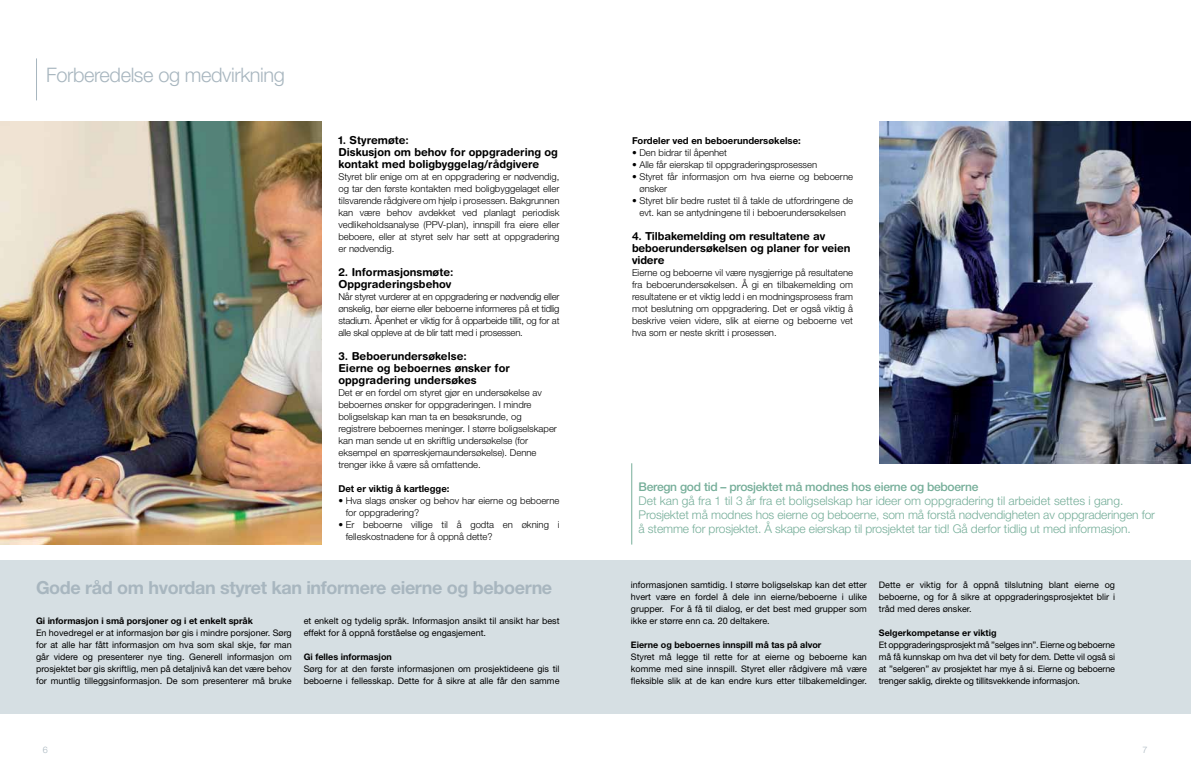
<style>
.page{position:relative;width:1191px;height:780px;background:#fff}
.page>*{position:absolute;margin:0;border:0;box-sizing:border-box;transform-origin:0 0}
.t1{font:300 20px "Helvetica Neue";letter-spacing:-.02em;color:#a8b6bf}
.t2{font:700 18px "Helvetica Neue";letter-spacing:-.02em;color:#a8b6bf}
.t3{font:300 12px/14px "Helvetica Neue";letter-spacing:-.01em;color:#76ae99}
.t4{font:500 12px "Helvetica Neue";letter-spacing:-.02em;color:#76ae99}
.t5{font:700 11px/12px "Helvetica Rounded";color:#000}
.t6{font:300 9.5px/12px "Helvetica Neue";color:#000}
.t7{font:700 9.5px "Helvetica Neue";color:#000}
.t8{font:9px/12px "Helvetica Neue";color:#000;text-align:justify}
.t9{font:700 9px "Helvetica Neue";color:#000}
.t10{font:300 9px "Helvetica Neue";color:#a8b6bf}
</style>
<div class="page">
<div style="left:0;top:560px;width:1190px;height:153px;background:#d6dfe3"></div>
<hr style="left:36px;top:58px;width:1px;height:42px;background:#a8b6bf">
<img style="left:0;top:122px;width:322px;height:422px">
<img style="left:879px;top:122px;width:311px;height:341px">
<hr style="left:631px;top:463px;width:1px;height:81px;background:#76ae99">
<h1 class="t1" style="left:46px;top:63px;width:240px">Forberedelse og medvirkning</h1>
<p class="t5" style="left:338px;top:134px;width:221px">1. Styremøte:<br>Diskusjon om behov for oppgradering og kontakt med boligbyggelag/rådgivere</p>
<p class="t6" style="left:338px;top:170px;width:222px;text-align:justify">Styret blir enige om at en oppgradering er nødvendig, og tar den første kontakten med boligbyggelaget eller tilsvarende rådgivere om hjelp i prosessen. Bakgrunnen kan være behov avdekket ved planlagt periodisk vedlikeholdsanalyse (PPV-plan), innspill fra eiere eller beboere, eller at styret selv har sett at oppgradering er nødvendig.</p>
<p class="t5" style="left:338px;top:266px;width:117px">2. Informasjonsmøte:<br>Oppgraderingsbehov</p>
<p class="t6" style="left:338px;top:290px;width:222px;text-align:justify">Når styret vurderer at en oppgradering er nødvendig eller ønskelig, bør eierne eller beboerne informeres på et tidlig stadium. Åpenhet er viktig for å opparbeide tillit, og for at alle skal oppleve at de blir tatt med i prosessen.</p>
<p class="t5" style="left:338px;top:350px;width:173px">3. Beboerundersøkelse:<br>Eierne og beboernes ønsker for oppgradering undersøkes</p>
<p class="t6" style="left:338px;top:386px;width:220px">Det er en fordel om styret gjør en undersøkelse av beboernes ønsker for oppgraderingen. I mindre boligselskap kan man ta en besøksrunde, og registrere beboernes meninger. I større boligselskaper kan man sende ut en skriftlig undersøkelse (for eksempel en spørreskjemaundersøkelse). Denne trenger ikke å være så omfattende.</p>
<p class="t7" style="left:338px;top:483px;width:112px">Det er viktig å kartlegge:</p>
<p class="t6" style="left:346px;top:494px;width:215px;text-indent:-7px">• Hva slags ønsker og behov har eierne og beboerne for oppgradering?</p>
<p class="t6" style="left:346px;top:518px;width:215px;text-indent:-7px">• Er beboerne villige til å godta en økning i felleskostnadene for å oppnå dette?</p>
<h2 class="t2" style="left:36px;top:576px;width:518px">Gode råd om hvordan styret kan informere eierne og beboerne</h2>
<p class="t9" style="left:36px;top:615px;width:218px">Gi informasjon i små porsjoner og i et enkelt språk</p>
<p class="t8" style="left:36px;top:627px;width:257px">En hovedregel er at informasjon bør gis i mindre porsjoner. Sørg for at alle har fått informasjon om hva som skal skje, før man går videre og presenterer nye ting. Generell informasjon om prosjektet bør gis skriftlig, men på detaljnivå kan det være behov for muntlig tilleggsinformasjon. De som presenterer må bruke</p>
<p class="t8" style="left:304px;top:615px;width:257px">et enkelt og tydelig språk. Informasjon ansikt til ansikt har best effekt for å oppnå forståelse og engasjement.</p>
<p class="t9" style="left:304px;top:651px;width:90px">Gi felles informasjon</p>
<p class="t8" style="left:304px;top:663px;width:257px">Sørg for at den første informasjonen om prosjektideene gis til beboerne i fellesskap. Dette for å sikre at alle får den samme</p>
<p class="t7" style="left:632px;top:135px;width:170px">Fordeler ved en beboerundersøkelse:</p>
<p class="t6" style="left:632px;top:146px;width:97px">• Den bidrar til åpenhet</p>
<p class="t6" style="left:632px;top:158px;width:187px">• Alle får eierskap til oppgraderingsprosessen</p>
<p class="t6" style="left:639px;top:170px;width:215px;text-indent:-7px">• Styret får informasjon om hva eierne og beboerne ønsker</p>
<p class="t6" style="left:632px;top:194px;width:222px;text-align:center">• Styret blir bedre rustet til å takle de utfordringene de evt. kan se antydningene til i beboerundersøkelsen</p>
<p class="t5" style="left:632px;top:230px;width:220px">4. Tilbakemelding om resultatene av beboerundersøkelsen og planer for veien videre</p>
<p class="t6" style="left:632px;top:266px;width:222px;text-align:justify">Eierne og beboerne vil være nysgjerrige på resultatene fra beboerundersøkelsen. Å gi en tilbakemelding om resultatene er et viktig ledd i en modningsprosess fram mot beslutning om oppgradering. Det er også viktig å beskrive veien videre, slik at eierne og beboerne vet hva som er neste skritt i prosessen.</p>
<p class="t4" style="left:638px;top:479px;width:341px">Beregn god tid – prosjektet må modnes hos eierne og beboerne</p>
<p class="t3" style="left:638px;top:493px;width:518px">Det kan gå fra 1 til 3 år fra et boligselskap har ideer om oppgradering til arbeidet settes i gang.<br>Prosjektet må modnes hos eierne og beboerne, som må forstå nødvendigheten av oppgraderingen for å stemme for prosjektet. Å skape eierskap til prosjektet tar tid! Gå derfor tidlig ut med informasjon.</p>
<p class="t8" style="left:631px;top:579px;width:237px">informasjonen samtidig. I større boligselskap kan det etter hvert være en fordel å dele inn eierne/beboerne i ulike grupper. For å få til dialog, er det best med grupper som ikke er større enn ca. 20 deltakere.</p>
<p class="t9" style="left:631px;top:639px;width:192px">Eierne og beboernes innspill må tas på alvor</p>
<p class="t8" style="left:631px;top:651px;width:237px">Styret må legge til rette for at eierne og beboerne kan komme med sine innspill. Styret eller rådgivere må være fleksible slik at de kan endre kurs etter tilbakemeldinger.</p>
<p class="t8" style="left:879px;top:579px;width:237px">Dette er viktig for å oppnå tilslutning blant eierne og beboerne, og for å sikre at oppgraderingsprosjektet blir i tråd med deres ønsker.</p>
<p class="t9" style="left:879px;top:627px;width:119px">Selgerkompetanse er viktig</p>
<p class="t8" style="left:879px;top:639px;width:237px">Et oppgraderingsprosjekt må ”selges inn”. Eierne og beboerne må få kunnskap om hva det vil bety for dem. Dette vil også si at ”selgeren” av prosjektet har mye å si. Eierne og beboerne trenger saklig, direkte og tillitsvekkende informasjon.</p>
<p class="t10" style="left:43px;top:744px;width:7px">6</p>
<p class="t10" style="left:1142px;top:744px;width:7px">7</p>
</div>
